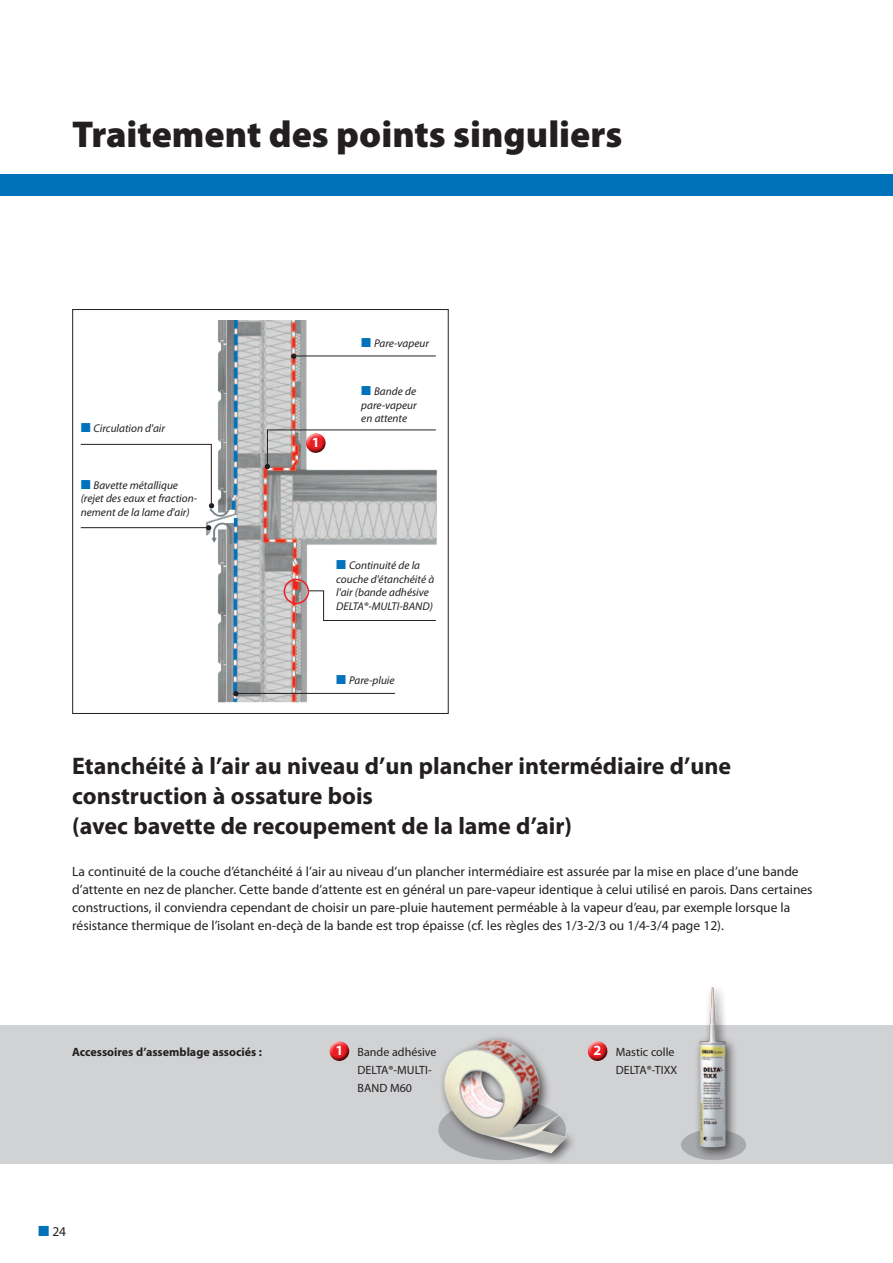
<style>
.page{position:relative;width:893px;height:1263px;background:#fff}
.page>*{position:absolute;margin:0;border:0;box-sizing:border-box;transform-origin:0 0}
.Head_26_28_Bl{font:900 37.5px "Myriad Pro Doerken";color:#231f20}
.Fliess_9_12_GR{font:700 24px/30px "Myriad Pro Doerken";color:#231f20}
.Fliess_9_12_GR-2{font:700 14.25px "Myriad Pro Doerken";color:#fff}
.Fliess_9_12_GR-3{font:13.5px/18px "Myriad Pro Doerken";color:#231f20}
.Seitenzahl_9_12_link{font:13.5px "Myriad Pro Doerken";color:#231f20}
.Fliess_9_12_GR-4{font:12px/18px "Myriad Pro Doerken";color:#231f20}
.Fliess_9_12_GR-5{font:700 12px "Myriad Pro Doerken";color:#231f20}
.t1{font:italic 11.25px/13.5px "Myriad Pro Doerken";color:#231f20}
.s1{font-style:normal;font-size:12px;color:#0072bc}
.s2{color:#0072bc}
</style>
<div class="page">
<div style="left:0;top:174px;width:893px;height:22px;background:#0072bc"></div>
<div style="left:0;top:1025px;width:893px;height:139px;background:#d1d2d4"></div>
<div style="left:72px;top:309px;width:377px;height:405px;border:1px solid #231f20"></div>
<img style="left:189px;top:321px;width:249px;height:382px">
<svg style="left:307px;top:590px;width:130px;height:31px"></svg>
<div style="left:284px;top:579px;width:25px;height:25px;border:2px solid #ee1d23;border-radius:50%"></div>
<hr style="left:294px;top:356px;width:142px;height:1px;background:#231f20">
<svg style="left:291px;top:354px;width:5px;height:5px"></svg>
<svg style="left:80px;top:444px;width:134px;height:64px"></svg>
<hr style="left:81px;top:527px;width:128px;height:1px;background:#231f20">
<svg style="left:206px;top:525px;width:5px;height:5px"></svg>
<hr style="left:237px;top:693px;width:158px;height:1px;background:#231f20">
<svg style="left:233px;top:691px;width:6px;height:5px"></svg>
<svg style="left:265px;top:429px;width:172px;height:40px"></svg>
<div style="left:304px;top:433px;width:22px;height:17px;background:#fff;opacity:.75"></div>
<div style="left:304px;top:436px;width:22px;height:19px;background:#231f20;opacity:.75"></div>
<div style="left:327px;top:1041px;width:23px;height:17px;background:#fff;opacity:.75"></div>
<div style="left:327px;top:1044px;width:23px;height:19px;background:#231f20;opacity:.75"></div>
<div style="left:586px;top:1041px;width:22px;height:17px;background:#fff;opacity:.75"></div>
<div style="left:586px;top:1044px;width:22px;height:19px;background:#231f20;opacity:.75"></div>
<div style="left:438px;top:1034px;width:140px;height:131px;background:#231f20;opacity:.75"></div>
<img style="left:444px;top:1040px;width:123px;height:113px">
<div style="left:681px;top:1129px;width:65px;height:31px;background:#a8a9ad;border-radius:50%"></div>
<div style="left:693px;top:982px;width:45px;height:177px;background:#231f20;opacity:.75"></div>
<img style="left:699px;top:988px;width:27px;height:159px">
<p class="Head_26_28_Bl" style="left:72px;top:109px;width:552px">Traitement des points singuliers</p>
<p class="t1" style="left:81px;top:421px;width:86px"><span class="s1">■</span> Circulation d'air</p>
<p class="t1" style="left:81px;top:478px;width:118px"><span class="s1">■</span> Bavette métallique (rejet des eaux et fraction&shy;nement de la lame d'air)</p>
<p class="Fliess_9_12_GR-2" style="left:312px;top:433px;width:9px">1</p>
<p class="t1" style="left:361px;top:336px;width:69px"><span class="s1">■</span> Pare-vapeur</p>
<p class="t1" style="left:361px;top:384px;width:57px;text-align:justify"><span class="s1">■</span> Bande de pare-vapeur en attente</p>
<p class="t1" style="left:336px;top:558px;width:99px"><span class="s1">■</span> Continuité de la couche d'étanchéité à l'air (bande adhésive<br>DELTA®-MULTI-BAND)</p>
<p class="t1" style="left:336px;top:674px;width:60px"><span class="s1">■</span> Pare-pluie</p>
<p class="Fliess_9_12_GR" style="left:72px;top:750px;width:660px">Etanchéité à l’air au niveau d’un plancher intermédiaire d’une construction à ossature bois</p>
<p class="Fliess_9_12_GR" style="left:72px;top:810px;width:501px">(avec bavette de recoupement de la lame d’air)</p>
<p class="Fliess_9_12_GR-3" style="left:72px;top:862px;width:742px">La continuité de la couche d’étanchéité á l’air au niveau d’un plancher intermédiaire est assurée par la mise en place d’une bande d’attente en nez de plancher. Cette bande d’attente est en général un pare-vapeur identique à celui utilisé en parois. Dans certaines constructions, il conviendra cependant de choisir un pare-pluie hautement perméable à la vapeur d’eau, par exemple lorsque la résistance thermique de l’isolant en-deçà de la bande est trop épaisse (cf. les règles des 1/3-2/3 ou 1/4-3/4 page 12).</p>
<p class="Fliess_9_12_GR-5" style="left:72px;top:1044px;width:191px">Accessoires d’assemblage associés :</p>
<p class="Seitenzahl_9_12_link" style="left:38px;top:1223px;width:29px"><span class="s2">■</span> 24</p>
<p class="Fliess_9_12_GR-2" style="left:594px;top:1041px;width:9px">2</p>
<p class="Fliess_9_12_GR-2" style="left:335px;top:1041px;width:9px">1</p>
<p class="Fliess_9_12_GR-4" style="left:616px;top:1043px;width:63px">Mastic colle<br>DELTA®-TIXX</p>
<p class="Fliess_9_12_GR-4" style="left:358px;top:1043px;width:80px">Bande adhésive<br>DELTA®-MULTI-<br>BAND M60</p>
</div>
